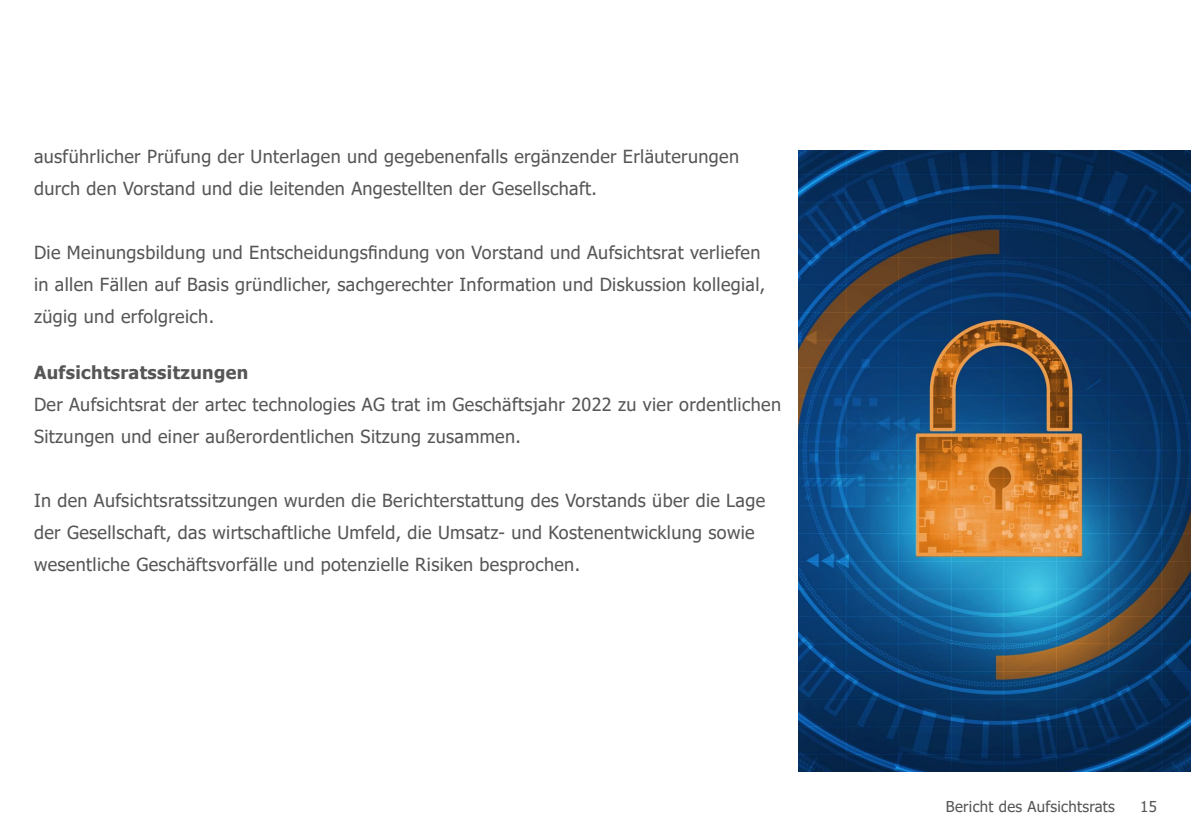
<style>
.page{position:relative;width:1191px;height:840px;background:#fff}
.page>*{position:absolute;margin:0;border:0;box-sizing:border-box;transform-origin:0 0}
.t1{font:18px/32px "Tahoma";letter-spacing:.02em;color:#565656}
.t2{font:700 18px "Tahoma";letter-spacing:.02em;color:#565656}
.t3{font:15px "Tahoma";letter-spacing:.02em;color:#565656}
</style>
<div class="page">
<img style="left:798px;top:150px;width:393px;height:621px">
<p class="t1" style="left:34px;top:141px;width:706px">ausführlicher Prüfung der Unterlagen und gegebenenfalls ergänzender Erläuterungen durch den Vorstand und die leitenden Angestellten der Gesellschaft.</p>
<p class="t1" style="left:34px;top:237px;width:733px">Die Meinungsbildung und Entscheidungsfindung von Vorstand und Aufsichtsrat verliefen in allen Fällen auf Basis gründlicher, sachgerechter Information und Diskussion kollegial, zügig und erfolgreich.</p>
<p class="t2" style="left:34px;top:359px;width:216px">Aufsichtsratssitzungen</p>
<p class="t1" style="left:34px;top:389px;width:748px">Der Aufsichtsrat der artec technologies AG trat im Geschäftsjahr 2022 zu vier ordentlichen<br>Sitzungen und einer außerordentlichen Sitzung zusammen.</p>
<p class="t1" style="left:34px;top:485px;width:732px">In den Aufsichtsratssitzungen wurden die Berichterstattung des Vorstands über die Lage der Gesellschaft, das wirtschaftliche Umfeld, die Umsatz- und Kostenentwicklung sowie wesentliche Geschäftsvorfälle und potenzielle Risiken besprochen.</p>
<p class="t3" style="left:945px;top:795px;width:171px">Bericht des Aufsichtsrats</p>
<p class="t3" style="left:1140px;top:795px;width:18px">15</p>
</div>
